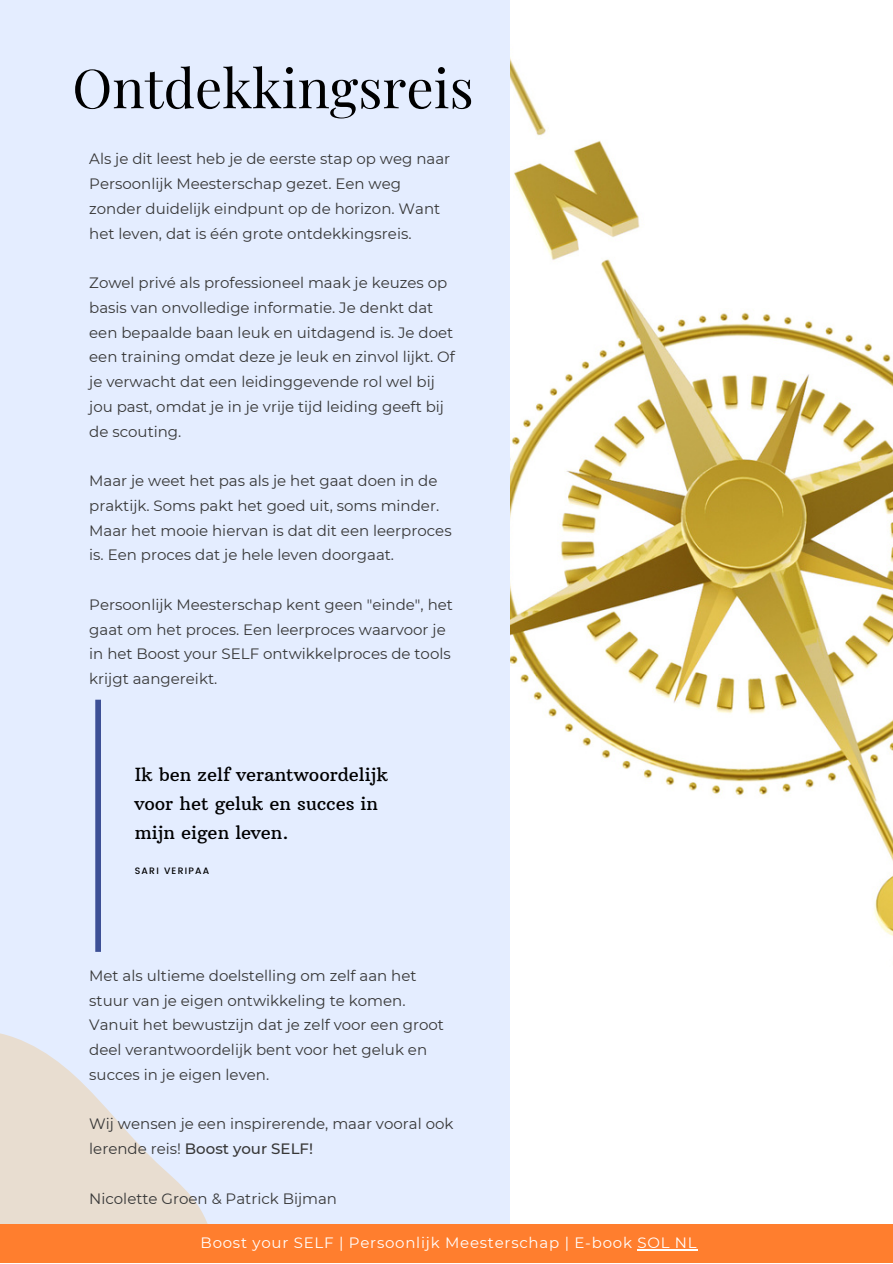
<style>
.page{position:relative;width:893px;height:1264px;background:#fff}
.page>*{position:absolute;margin:0;border:0;box-sizing:border-box;transform-origin:0 0}
.t1{font:54px "Playfair Display";color:#000}
.t2{font:18.45px/29.4px "Arbutus Slab";color:#000}
.t3{font:15px/24.8px "Montserrat";color:#373737}
.t4{font:15px "Montserrat";letter-spacing:.05em;color:#fff}
.t5{font:500 9.3px "Poppins";letter-spacing:.13em;color:#000}
.s1{font-weight:500}
</style>
<div class="page">
<div style="left:0;top:0;width:892px;height:1262px;background:#e4edff"></div>
<img style="left:510px;top:0;width:382px;height:1224px">
<svg style="left:0;top:1033px;width:208px;height:191px;fill:#e8ddd0"></svg>
<svg style="left:95px;top:699px;width:6px;height:252px"></svg>
<div style="left:0;top:1224px;width:892px;height:38px;background:#ff7e2e"></div>
<hr style="left:637px;top:1249px;width:60px;height:1px;background:#fff">
<p class="t1" style="left:72px;top:50px;width:403px">Ontdekkingsreis</p>
<p class="t3" style="left:89px;top:147px;width:362px">Als je dit leest heb je de eerste stap op weg naar Persoonlijk Meesterschap gezet. Een weg zonder duidelijk eindpunt op de horizon. Want het leven, dat is één grote ontdekkingsreis.</p>
<p class="t3" style="left:89px;top:270px;width:367px">Zowel privé als professioneel maak je keuzes op basis van onvolledige informatie. Je denkt dat een bepaalde baan leuk en uitdagend is. Je doet een training omdat deze je leuk en zinvol lijkt. Of je verwacht dat een leidinggevende rol wel bij jou past, omdat je in je vrije tijd leiding geeft bij de scouting.</p>
<p class="t3" style="left:89px;top:468px;width:364px">Maar je weet het pas als je het gaat doen in de praktijk. Soms pakt het goed uit, soms minder.<br>Maar het mooie hiervan is dat dit een leerproces is. Een proces dat je hele leven doorgaat.</p>
<p class="t3" style="left:89px;top:592px;width:365px">Persoonlijk Meesterschap kent geen "einde", het gaat om het proces. Een leerproces waarvoor je in het Boost your SELF ontwikkelproces de tools krijgt aangereikt.</p>
<p class="t2" style="left:135px;top:759px;width:254px">Ik ben zelf verantwoordelijk voor het geluk en succes in mijn eigen leven.</p>
<p class="t5" style="left:135px;top:865px;width:76px">SARI VERIPAA</p>
<p class="t3" style="left:89px;top:963px;width:356px">Met als ultieme doelstelling om zelf aan het stuur van je eigen ontwikkeling te komen.<br>Vanuit het bewustzijn dat je zelf voor een groot deel verantwoordelijk bent voor het geluk en succes in je eigen leven.</p>
<p class="t3" style="left:89px;top:1111px;width:366px">Wij wensen je een inspirerende, maar vooral ook lerende reis! <span class="s1">Boost your SELF!</span></p>
<p class="t3" style="left:89px;top:1185px;width:249px">Nicolette Groen &amp; Patrick Bijman</p>
<p class="t4" style="left:201px;top:1233px;width:497px">Boost your SELF | Persoonlijk Meesterschap | E-book SOL NL</p>
</div>
